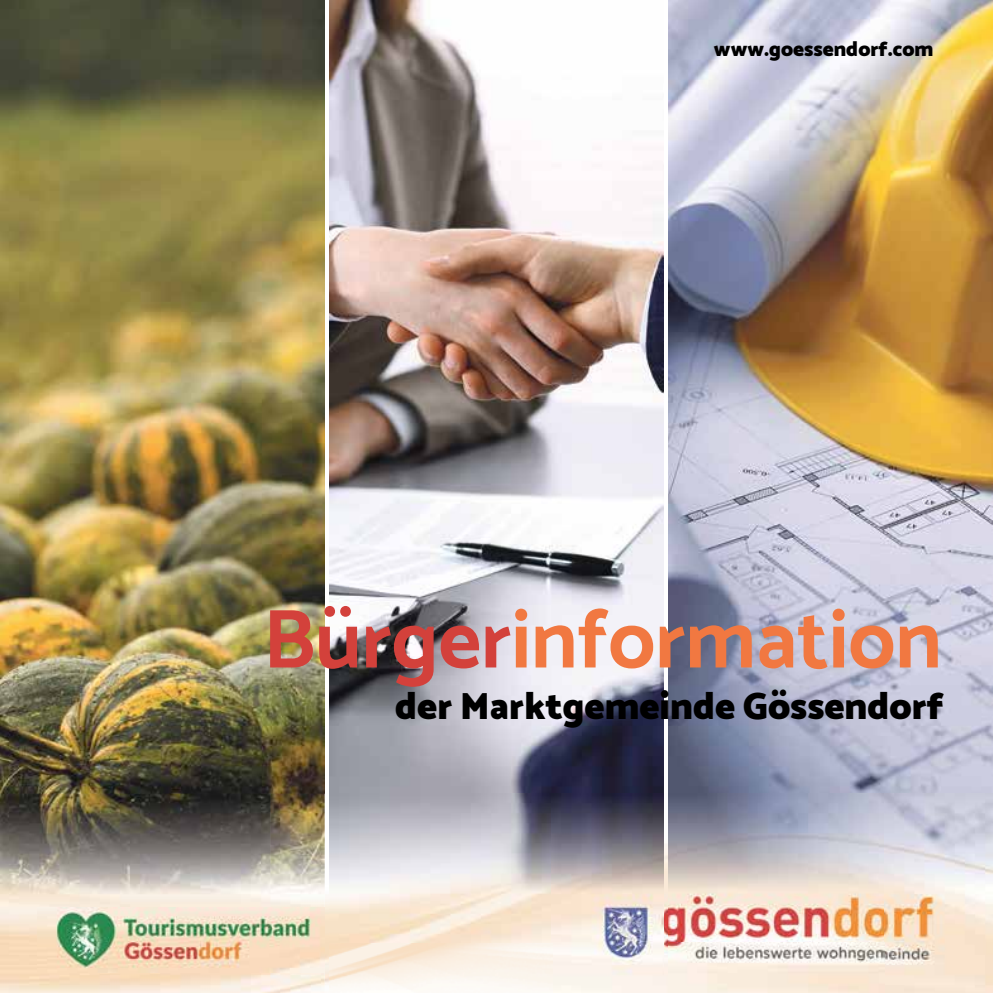
<style>
.page{position:relative;width:993px;height:993px;background:#fff}
.page>*{position:absolute;margin:0;border:0;box-sizing:border-box;transform-origin:0 0}
.t1{font:700 84px "Catamaran";color:#f17841}
.t2{font:900 38.5px "Catamaran";color:#000}
.t3{font:900 21px "Catamaran";color:#000}
.s1{color:#d3413b}
</style>
<div class="page">
<img style="left:668px;top:0;width:324px;height:793px">
<img style="left:329px;top:0;width:334px;height:793px">
<img style="left:0;top:0;width:324px;height:793px">
<img style="left:0;top:793px;width:992px;height:199px">
<img style="left:38px;top:906px;width:286px;height:65px">
<p class="t3" style="left:713px;top:36px;width:221px">www.goessendorf.com</p>
<h1 class="t1" style="left:263px;top:589px;width:680px"><span class="s1">Bürger</span>information</h1>
<p class="t2" style="left:395px;top:683px;width:550px">der Marktgemeinde Gössendorf</p>
</div>
